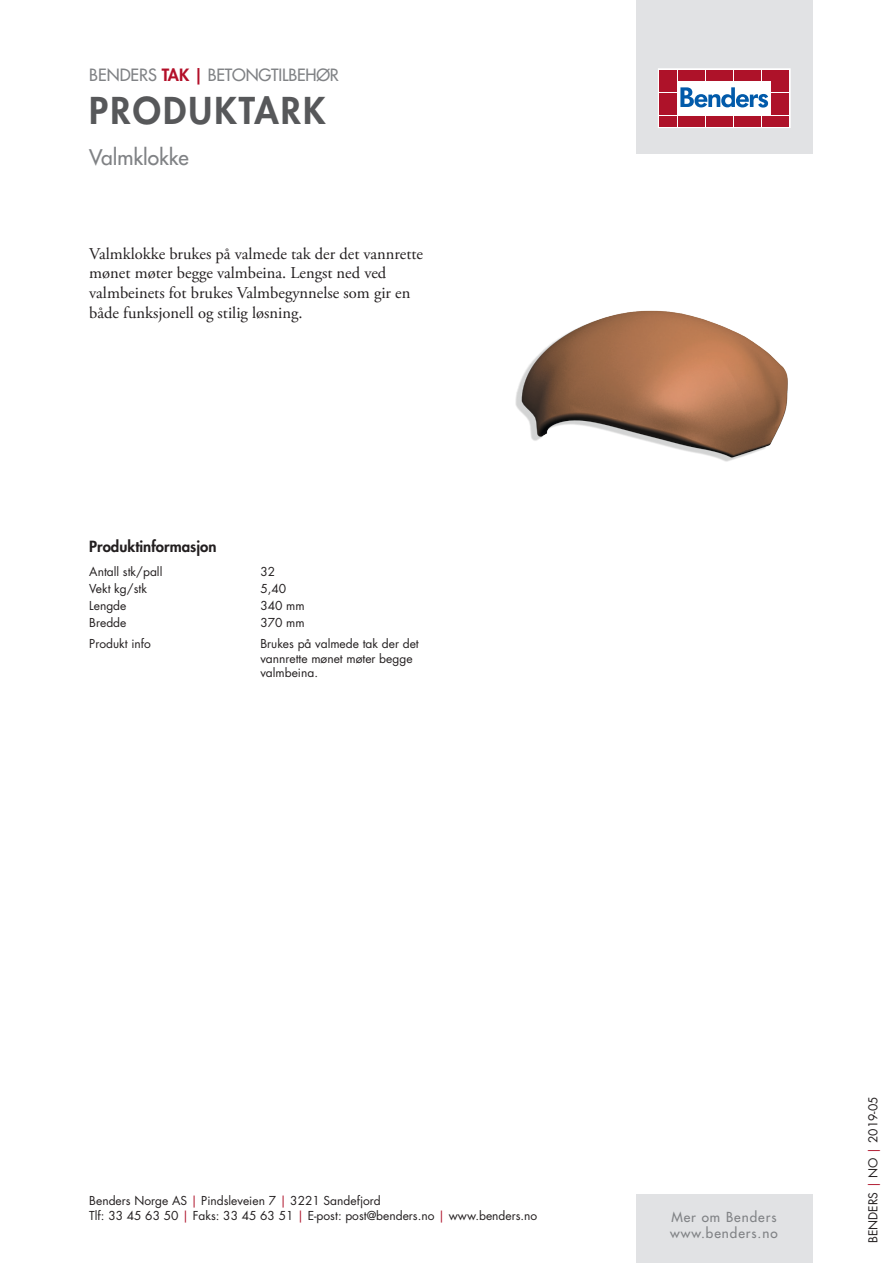
<style>
.page{position:relative;width:893px;height:1263px;background:#fff}
.page>*{position:absolute;margin:0;border:0;box-sizing:border-box;transform-origin:0 0}
.t1{font:800 36px "Futura Std";letter-spacing:.06em;color:#57585a}
.t2{font:500 21px "Futura Std";color:#808285}
.t3{font:16.5px/19.8px "Adobe Garamond Pro";color:#231f20}
.t4{font:500 16.5px "Futura Std";letter-spacing:-.01em;color:#808285}
.t5{font:800 15px "Futura Std";color:#231f20}
.t6{font:500 13.5px/16.2px "Futura Std";letter-spacing:.07em;color:#808285}
.t7{font:12px/17px "Futura Std";color:#231f20}
.s1{font-weight:800;color:#b30f29}
.s2{color:#ae1229}
</style>
<div class="page">
<div style="left:636px;top:0;width:176px;height:153px;background:#e1e2e4"></div>
<svg style="left:660px;top:71px;width:128px;height:55px;background:#eed0d4"></svg>
<div style="left:658px;top:69px;width:132px;height:59px;border:1px solid #fff"></div>
<div style="left:659px;top:70px;width:9px;height:10px;background:#ae1229"></div>
<div style="left:669px;top:70px;width:8px;height:10px;background:#ae1229"></div>
<div style="left:659px;top:81px;width:9px;height:11px;background:#ae1229"></div>
<div style="left:669px;top:81px;width:8px;height:11px;background:#ae1229"></div>
<div style="left:659px;top:93px;width:9px;height:10px;background:#ae1229"></div>
<div style="left:669px;top:93px;width:8px;height:10px;background:#ae1229"></div>
<div style="left:659px;top:104px;width:9px;height:11px;background:#ae1229"></div>
<div style="left:669px;top:104px;width:8px;height:11px;background:#ae1229"></div>
<div style="left:659px;top:116px;width:9px;height:10px;background:#ae1229"></div>
<div style="left:669px;top:116px;width:8px;height:10px;background:#ae1229"></div>
<div style="left:678px;top:70px;width:8px;height:10px;background:#ae1229"></div>
<div style="left:687px;top:70px;width:9px;height:10px;background:#ae1229"></div>
<div style="left:697px;top:70px;width:8px;height:10px;background:#ae1229"></div>
<div style="left:706px;top:70px;width:8px;height:10px;background:#ae1229"></div>
<div style="left:715px;top:70px;width:9px;height:10px;background:#ae1229"></div>
<div style="left:725px;top:70px;width:8px;height:10px;background:#ae1229"></div>
<div style="left:734px;top:70px;width:8px;height:10px;background:#ae1229"></div>
<div style="left:743px;top:70px;width:9px;height:10px;background:#ae1229"></div>
<div style="left:753px;top:70px;width:8px;height:10px;background:#ae1229"></div>
<div style="left:762px;top:70px;width:8px;height:10px;background:#ae1229"></div>
<div style="left:678px;top:116px;width:8px;height:10px;background:#ae1229"></div>
<div style="left:687px;top:116px;width:9px;height:10px;background:#ae1229"></div>
<div style="left:697px;top:116px;width:8px;height:10px;background:#ae1229"></div>
<div style="left:706px;top:116px;width:8px;height:10px;background:#ae1229"></div>
<div style="left:715px;top:116px;width:9px;height:10px;background:#ae1229"></div>
<div style="left:725px;top:116px;width:8px;height:10px;background:#ae1229"></div>
<div style="left:734px;top:116px;width:8px;height:10px;background:#ae1229"></div>
<div style="left:743px;top:116px;width:9px;height:10px;background:#ae1229"></div>
<div style="left:753px;top:116px;width:8px;height:10px;background:#ae1229"></div>
<div style="left:762px;top:116px;width:8px;height:10px;background:#ae1229"></div>
<div style="left:771px;top:70px;width:9px;height:10px;background:#ae1229"></div>
<div style="left:781px;top:70px;width:8px;height:10px;background:#ae1229"></div>
<div style="left:771px;top:81px;width:9px;height:11px;background:#ae1229"></div>
<div style="left:781px;top:81px;width:8px;height:11px;background:#ae1229"></div>
<div style="left:771px;top:93px;width:9px;height:10px;background:#ae1229"></div>
<div style="left:781px;top:93px;width:8px;height:10px;background:#ae1229"></div>
<div style="left:771px;top:104px;width:9px;height:11px;background:#ae1229"></div>
<div style="left:781px;top:104px;width:8px;height:11px;background:#ae1229"></div>
<div style="left:771px;top:116px;width:9px;height:10px;background:#ae1229"></div>
<div style="left:781px;top:116px;width:8px;height:10px;background:#ae1229"></div>
<svg style="left:680px;top:87px;width:88px;height:21px;background:#90b7d9"></svg>
<div style="left:636px;top:1195px;width:176px;height:68px;background:#e1e2e4"></div>
<img style="left:515px;top:310px;width:273px;height:152px">
<h3 class="t4" style="left:89px;top:65px;width:251px">BENDERS <span class="s1">TAK |</span> BETONGTILBEHØR</h3>
<h1 class="t1" style="left:89px;top:88px;width:238px">PRODUKTARK</h1>
<h2 class="t2" style="left:89px;top:145px;width:101px">Valmklokke</h2>
<h3 class="t3" style="left:89px;top:244px;width:335px">Valmklokke brukes på valmede tak der det vannrette mønet møter begge valmbeina. Lengst ned ved valmbeinets fot brukes Valmbegynnelse som gir en både funksjonell og stilig løsning.</h3>
<p class="t5" style="left:89px;top:537px;width:129px">Produktinformasjon</p>
<p class="t7" style="left:89px;top:563px;width:75px">Antall stk/pall<br>Vekt kg/stk<br>Lengde<br>Bredde</p>
<p class="t7" style="left:260px;top:563px;width:46px">32<br>5,40<br>340 mm<br>370 mm</p>
<p class="t7" style="left:89px;top:636px;width:63px">Produkt info</p>
<p class="t7" style="left:260px;top:637px;width:160px;line-height:14.4px">Brukes på valmede tak der det vannrette mønet møter begge valmbeina.</p>
<p class="t7" style="left:89px;top:1193px;width:450px;line-height:15px">Benders Norge AS <span class="s2">|</span> Pindsleveien 7 <span class="s2">|</span> 3221 Sandefjord<br>Tlf: 33 45 63 50 <span class="s2">|</span> Faks: 33 45 63 51 <span class="s2">|</span> E-post: post@benders.no <span class="s2">|</span> www.benders.no</p>
<p class="t6" style="left:670px;top:1209px;width:109px">Mer om Benders www.benders.no</p>
<p class="t7" style="left:865px;top:1243px;width:148px;rotate:-90deg">BENDERS <span class="s2">|</span> NO <span class="s2">|</span> 2019-05</p>
</div>
